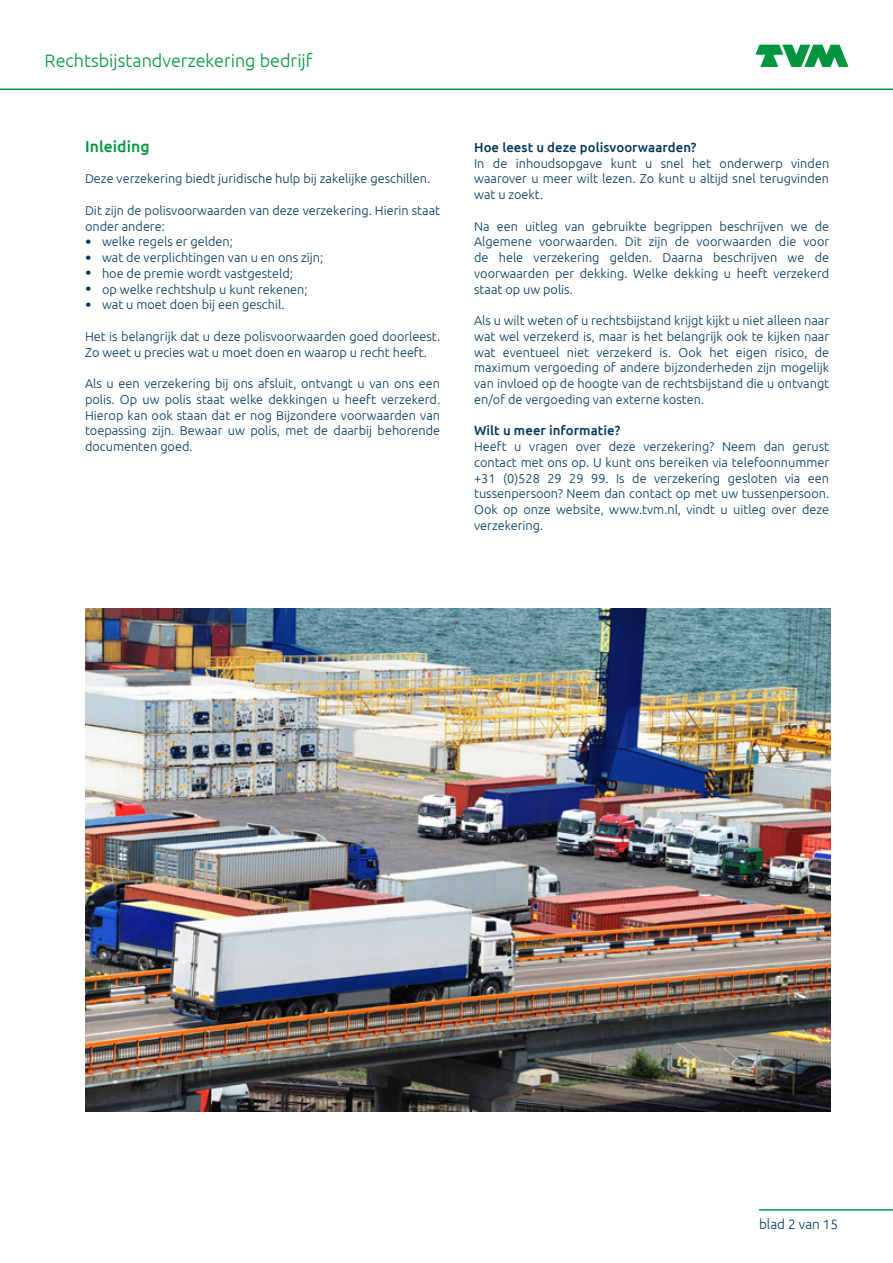
<style>
.page{position:relative;width:893px;height:1263px;background:#fff}
.page>*{position:absolute;margin:0;border:0;box-sizing:border-box;transform-origin:0 0}
.t1{font:300 18px "Ubuntu";color:#00963f}
.Bodykop_gr_10_5pt{font:500 15.75px "Ubuntu";letter-spacing:.005em;color:#00963f}
.t2{font:300 13.5px "Ubuntu";color:#00375b}
.Bodykopje_bl{font:500 13.2px "Ubuntu";letter-spacing:.005em;color:#00375b}
.Body{font:300 12.75px/15.8px "Ubuntu";color:#00375b;text-align:justify}
.s1{font-size:18px}
</style>
<div class="page">
<img style="left:85px;top:609px;width:746px;height:503px">
<svg style="left:756px;top:45px;width:92px;height:22px"></svg>
<hr style="left:0;top:89px;width:893px;height:1px;background:#00963f">
<hr style="left:759px;top:1209px;width:134px;height:1px;background:#00963f">
<h1 class="t1" style="left:45px;top:50px;width:269px">Rechtsbijstandverzekering bedrijf</h1>
<p class="Bodykop_gr_10_5pt" style="left:85px;top:136px;width:66px">Inleiding</p>
<p class="Body" style="left:85px;top:171px;width:347px">Deze verzekering biedt juridische hulp bij zakelijke geschillen.</p>
<p class="Body" style="left:85px;top:202px;width:357px">Dit zijn de polisvoorwaarden van deze verzekering. Hierin staat onder andere:</p>
<p class="Body" style="left:85px;top:234px;width:149px"><span class="s1">•</span> welke regels er gelden;</p>
<p class="Body" style="left:85px;top:249px;width:240px"><span class="s1">•</span> wat de verplichtingen van u en ons zijn;</p>
<p class="Body" style="left:85px;top:265px;width:209px"><span class="s1">•</span> hoe de premie wordt vastgesteld;</p>
<p class="Body" style="left:85px;top:281px;width:224px"><span class="s1">•</span> op welke rechtshulp u kunt rekenen;</p>
<p class="Body" style="left:85px;top:297px;width:201px"><span class="s1">•</span> wat u moet doen bij een geschil.</p>
<p class="Body" style="left:85px;top:328px;width:357px">Het is belangrijk dat u deze polisvoorwaarden goed doorleest.<br>Zo weet u precies wat u moet doen en waarop u recht heeft.</p>
<p class="Body" style="left:85px;top:375px;width:357px">Als u een verzekering bij ons afsluit, ontvangt u van ons een polis. Op uw polis staat welke dekkingen u heeft verzekerd.<br>Hierop kan ook staan dat er nog Bijzondere voorwaarden van toepassing zijn. Bewaar uw polis, met de daarbij behorende documenten goed.</p>
<p class="Bodykopje_bl" style="left:474px;top:139px;width:224px">Hoe leest u deze polisvoorwaarden?</p>
<p class="Body" style="left:474px;top:155px;width:357px">In de inhoudsopgave kunt u snel het onderwerp vinden waarover u meer wilt lezen. Zo kunt u altijd snel terugvinden wat u zoekt.</p>
<p class="Body" style="left:474px;top:218px;width:357px">Na een uitleg van gebruikte begrippen beschrijven we de Algemene voorwaarden. Dit zijn de voorwaarden die voor de hele verzekering gelden. Daarna beschrijven we de voorwaarden per dekking. Welke dekking u heeft verzekerd staat op uw polis.</p>
<p class="Body" style="left:474px;top:312px;width:357px">Als u wilt weten of u rechtsbijstand krijgt kijkt u niet alleen naar wat wel verzekerd is, maar is het belangrijk ook te kijken naar wat eventueel niet verzekerd is. Ook het eigen risico, de maximum vergoeding of andere bijzonderheden zijn mogelijk van invloed op de hoogte van de rechtsbijstand die u ontvangt en/of de vergoeding van externe kosten.</p>
<p class="Bodykopje_bl" style="left:474px;top:422px;width:148px">Wilt u meer informatie?</p>
<p class="Body" style="left:474px;top:438px;width:357px">Heeft u vragen over deze verzekering? Neem dan gerust contact met ons op. U kunt ons bereiken via telefoonnummer +31 (0)528 29 29 99. Is de verzekering gesloten via een tussenpersoon? Neem dan contact op met uw tussenpersoon.<br>Ook op onze website, www.tvm.nl, vindt u uitleg over deze verzekering.</p>
<p class="t2" style="left:759px;top:1216px;width:81px">blad 2 van 15</p>
</div>
